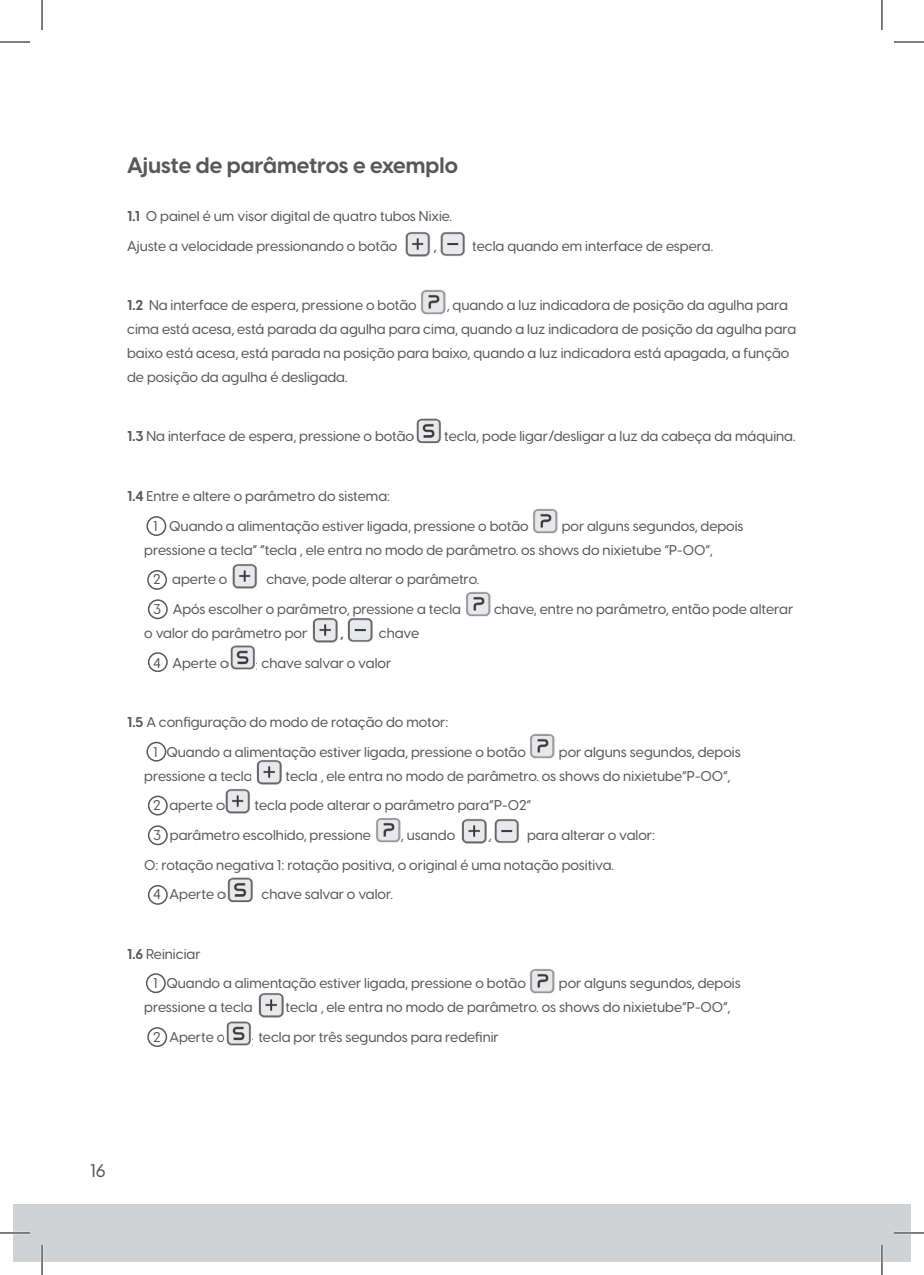
<style>
.page{position:relative;width:924px;height:1275px;background:#fff}
.page>*{position:absolute;margin:0;border:0;box-sizing:border-box;transform-origin:0 0}
.t1{font:700 22px "Visby CF";color:#57585a}
.t2{font:500 18px "Visby CF";color:#57585a}
.t3{font:500 14px/24px "Visby CF";color:#57585a}
.s1{font-weight:700}
</style>
<div class="page">
<div style="left:14px;top:1204px;width:895px;height:57px;background:#d1d2d4"></div>
<img style="left:405px;top:232px;width:25px;height:25px">
<img style="left:440px;top:232px;width:25px;height:24px">
<img style="left:421px;top:289px;width:25px;height:26px">
<img style="left:416px;top:418px;width:25px;height:26px">
<img style="left:533px;top:508px;width:25px;height:26px">
<img style="left:232px;top:564px;width:25px;height:25px">
<img style="left:312px;top:618px;width:26px;height:25px">
<img style="left:347px;top:618px;width:26px;height:24px">
<img style="left:466px;top:591px;width:25px;height:26px">
<img style="left:230px;top:645px;width:25px;height:25px">
<img style="left:530px;top:733px;width:25px;height:26px">
<img style="left:256px;top:760px;width:26px;height:25px">
<img style="left:225px;top:789px;width:25px;height:25px">
<img style="left:376px;top:817px;width:25px;height:26px">
<img style="left:461px;top:819px;width:26px;height:25px">
<img style="left:494px;top:819px;width:25px;height:24px">
<img style="left:227px;top:877px;width:26px;height:26px">
<img style="left:530px;top:968px;width:25px;height:26px">
<img style="left:258px;top:993px;width:26px;height:25px">
<img style="left:226px;top:1021px;width:25px;height:25px">
<div style="left:147px;top:1027px;width:20px;height:20px;border:2px solid #57585a;border-radius:50%"></div>
<div style="left:146px;top:973px;width:20px;height:20px;border:2px solid #57585a;border-radius:50%"></div>
<div style="left:148px;top:885px;width:20px;height:19px;border:2px solid #57585a;border-radius:50%"></div>
<div style="left:148px;top:825px;width:20px;height:20px;border:2px solid #57585a;border-radius:50%"></div>
<div style="left:148px;top:795px;width:20px;height:20px;border:2px solid #57585a;border-radius:50%"></div>
<div style="left:146px;top:742px;width:20px;height:19px;border:2px solid #57585a;border-radius:50%"></div>
<div style="left:148px;top:652px;width:20px;height:20px;border:2px solid #57585a;border-radius:50%"></div>
<div style="left:148px;top:599px;width:20px;height:20px;border:2px solid #57585a;border-radius:50%"></div>
<div style="left:147px;top:570px;width:20px;height:20px;border:2px solid #57585a;border-radius:50%"></div>
<div style="left:146px;top:516px;width:20px;height:20px;border:2px solid #57585a;border-radius:50%"></div>
<hr style="left:0;top:1231px;width:30px;height:3px;background:#fff">
<hr style="left:893px;top:1231px;width:30px;height:3px;background:#fff">
<hr style="left:41px;top:1245px;width:2px;height:30px;background:#fff">
<hr style="left:880px;top:1245px;width:2px;height:30px;background:#fff">
<hr style="left:0;top:42px;width:30px;height:1px;background:#000">
<hr style="left:893px;top:42px;width:30px;height:1px;background:#000">
<hr style="left:0;top:1232px;width:30px;height:1px;background:#000">
<hr style="left:893px;top:1232px;width:30px;height:1px;background:#000">
<hr style="left:42px;top:0;width:1px;height:30px;background:#000">
<hr style="left:42px;top:1245px;width:1px;height:30px;background:#000">
<hr style="left:881px;top:0;width:1px;height:30px;background:#000">
<hr style="left:881px;top:1245px;width:1px;height:30px;background:#000">
<p class="t1" style="left:127px;top:151px;width:332px">Ajuste de parâmetros e exemplo</p>
<p class="t3" style="left:127px;top:204px;width:326px"><span class="s1">1.1</span> O painel é um visor digital de quatro tubos Nixie.</p>
<p class="t3" style="left:127px;top:234px;width:272px">Ajuste a velocidade pressionando o botão</p>
<p class="t3" style="left:433px;top:234px;width:4px">,</p>
<p class="t3" style="left:472px;top:234px;width:242px">tecla quando em interface de espera.</p>
<p class="t3" style="left:127px;top:293px;width:291px"><span class="s1">1.2</span> Na interface de espera, pressione o botão</p>
<p class="t3" style="left:127px;top:293px;width:670px;text-indent:319px">, quando a luz indicadora de posição da agulha para cima está acesa, está parada da agulha para cima, quando a luz indicadora de posição da agulha para baixo está acesa, está parada na posição para baixo, quando a luz indicadora está apagada, a função de posição da agulha é desligada.</p>
<p class="t3" style="left:127px;top:424px;width:288px"><span class="s1">1.3</span> Na interface de espera, pressione o botão</p>
<p class="t3" style="left:444px;top:424px;width:353px">tecla, pode ligar/desligar a luz da cabeça da máquina.</p>
<p class="t3" style="left:127px;top:484px;width:264px"><span class="s1">1.4</span> Entre e altere o parâmetro do sistema:</p>
<p class="t3" style="left:153px;top:513px;width:377px">1 Quando a alimentação estiver ligada, pressione o botão</p>
<p class="t3" style="left:144px;top:513px;width:600px;text-indent:417px">por alguns segundos, depois pressione a tecla“ ”tecla , ele entra no modo de parâmetro. os shows do nixietube “P-00”,</p>
<p class="t3" style="left:153px;top:567px;width:76px">2 aperte o</p>
<p class="t3" style="left:266px;top:567px;width:214px">chave, pode alterar o parâmetro.</p>
<p class="t3" style="left:153px;top:597px;width:309px">3 Após escolher o parâmetro, pressione a tecla</p>
<p class="t3" style="left:493px;top:597px;width:301px">chave, entre no parâmetro, então pode alterar</p>
<p class="t3" style="left:144px;top:621px;width:165px">o valor do parâmetro por</p>
<p class="t3" style="left:340px;top:621px;width:4px">,</p>
<p class="t3" style="left:379px;top:621px;width:42px">chave</p>
<p class="t3" style="left:153px;top:650px;width:77px">4 Aperte o</p>
<p class="t3" style="left:261px;top:650px;width:131px">chave salvar o valor</p>
<p class="t3" style="left:127px;top:710px;width:322px"><span class="s1">1.5</span> A configuração do modo de rotação do motor:</p>
<p class="t3" style="left:153px;top:739px;width:374px">1 Quando a alimentação estiver ligada, pressione o botão</p>
<p class="t3" style="left:558px;top:739px;width:183px">por alguns segundos, depois</p>
<p class="t3" style="left:144px;top:763px;width:110px">pressione a tecla</p>
<p class="t3" style="left:285px;top:763px;width:446px">tecla , ele entra no modo de parâmetro. os shows do nixietube“P-00”,</p>
<p class="t3" style="left:153px;top:793px;width:73px">2 aperte o</p>
<p class="t3" style="left:254px;top:793px;width:285px">tecla pode alterar o parâmetro para“P-02”，</p>
<p class="t3" style="left:153px;top:823px;width:219px">3 parâmetro escolhido, pressione</p>
<p class="t3" style="left:401px;top:823px;width:56px">, usando</p>
<p class="t3" style="left:488px;top:823px;width:4px">,</p>
<p class="t3" style="left:527px;top:823px;width:129px">para alterar o valor:</p>
<p class="t3" style="left:144px;top:852px;width:471px">0: rotação negativa 1: rotação positiva, o original é uma notação positiva.</p>
<p class="t3" style="left:153px;top:882px;width:74px">4 Aperte o</p>
<p class="t3" style="left:261px;top:882px;width:133px">chave salvar o valor.</p>
<p class="t3" style="left:127px;top:941px;width:75px"><span class="s1">1.6</span> Reiniciar</p>
<p class="t3" style="left:153px;top:971px;width:374px">1 Quando a alimentação estiver ligada, pressione o botão</p>
<p class="t3" style="left:558px;top:971px;width:183px">por alguns segundos, depois</p>
<p class="t3" style="left:144px;top:995px;width:110px">pressione a tecla</p>
<p class="t3" style="left:285px;top:995px;width:446px">tecla , ele entra no modo de parâmetro. os shows do nixietube“P-00”,</p>
<p class="t3" style="left:153px;top:1025px;width:74px">2 Aperte o</p>
<p class="t3" style="left:258px;top:1025px;width:242px">tecla por três segundos para redefinir</p>
<p class="t2" style="left:90px;top:1159px;width:17px">16</p>
</div>
